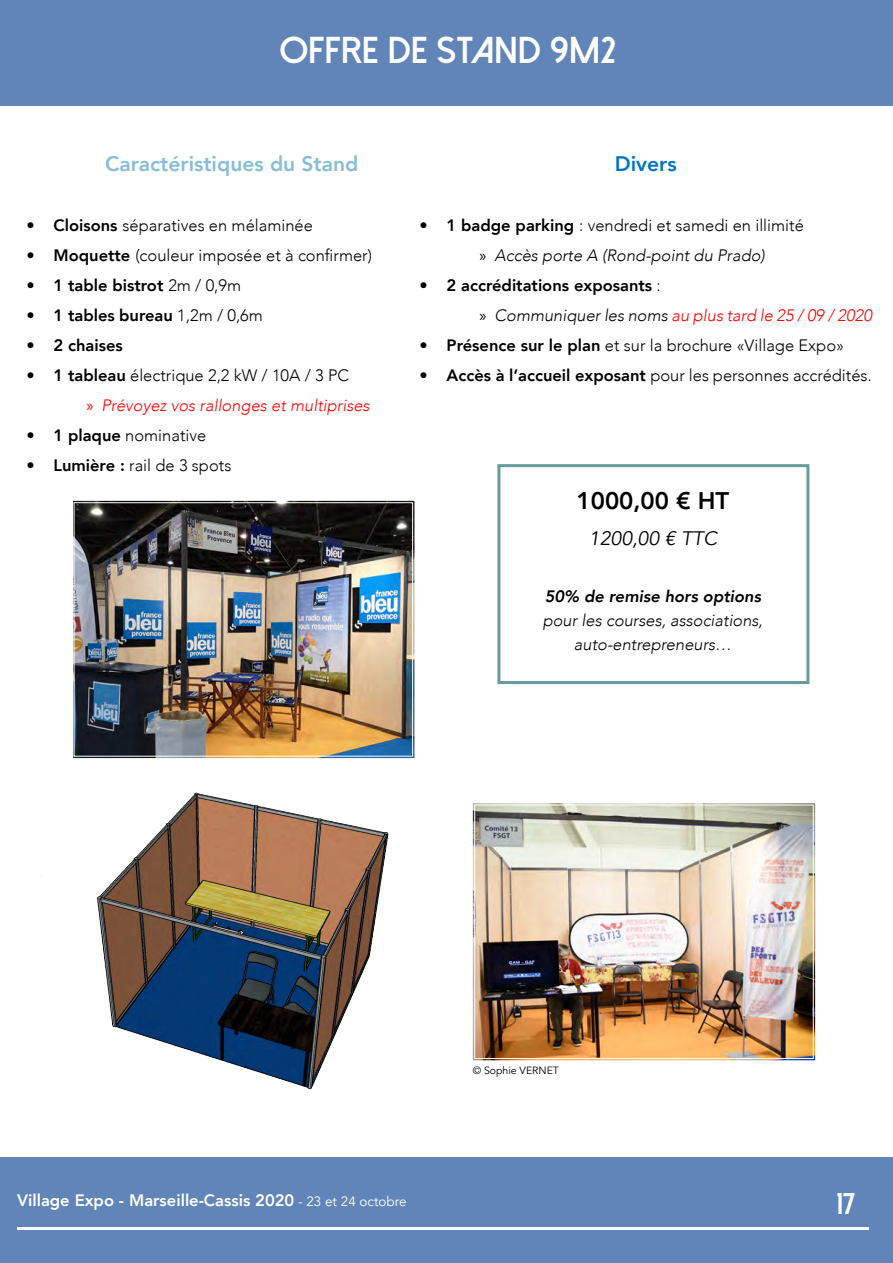
<style>
.page{position:relative;width:893px;height:1263px;background:#fff}
.page>*{position:absolute;margin:0;border:0;box-sizing:border-box;transform-origin:0 0}
.t1{font:800 37.5px "Dolce Vita";color:#fff}
.t2{font:800 30px "Dolce Vita";color:#fff}
.t3{font:800 24px "Avenir";color:#000}
.t4{font:800 21px "Avenir";color:#88bdd9}
.AVENIR_LIGHT{font:800 21px "Avenir";color:#0076c0}
.t5{font:italic 19.5px "Avenir";color:#000}
.t6{font:300 16.5px "Avenir";color:#000}
.t7{font:800 16.5px "Avenir";color:#000}
.AVENIR_LIGHT-2{font:italic 300 16.5px "Avenir";color:#000}
.t8{font:italic 300 16.5px "Avenir";color:#f00}
.t9{font:800 16.5px "Avenir";color:#fff}
.AVENIR_LIGHT-3{font:italic 800 16.5px "Avenir";color:#000}
.t10{font:10.5px "Avenir";color:#000}
.s1{font-weight:800}
.s2{font-weight:300}
.s3{font-family:"Myriad Pro";font-weight:400;font-style:normal}
.s4{font-family:"Myriad Pro";font-weight:400;font-style:normal;color:#000}
.s5{color:#000}
.s6{font-weight:400;font-size:13.5px}
</style>
<div class="page">
<div style="left:0;top:0;width:893px;height:105px;background:#6185b8"></div>
<div style="left:0;top:1158px;width:893px;height:105px;background:#6185b8"></div>
<hr style="left:17px;top:1227px;width:852px;height:3px;background:#fff">
<div style="left:497px;top:464px;width:312px;height:220px;border:3px solid #679b9c"></div>
<img style="left:40px;top:792px;width:349px;height:298px">
<img style="left:73px;top:500px;width:342px;height:259px">
<div style="left:74px;top:502px;width:339px;height:254px;border:1px solid #fff"></div>
<img style="left:472px;top:803px;width:344px;height:258px">
<div style="left:474px;top:805px;width:340px;height:254px;border:1px solid #fff"></div>
<p class="t1" style="left:280px;top:31px;width:338px">OFFRE DE STAND 9M2</p>
<p class="t4" style="left:105px;top:147px;width:255px">Caractéristiques du Stand</p>
<p class="t6" style="left:26px;top:215px;width:288px"><span class="s1">• Cloisons</span> séparatives en mélaminée</p>
<p class="t6" style="left:26px;top:245px;width:347px"><span class="s1">• Moquette</span> (couleur imposée et à confirmer)</p>
<p class="t7" style="left:26px;top:272px;width:216px">• 1 table bistrot <span class="s2">2m / 0,9m</span></p>
<p class="t7" style="left:26px;top:302px;width:238px">• 1 tables bureau <span class="s2">1,2m / 0,6m</span></p>
<p class="t7" style="left:26px;top:332px;width:98px">• 2 chaises</p>
<p class="t6" style="left:26px;top:365px;width:324px"><span class="s1">• 1 tableau</span> électrique 2,2 kW / 10A / 3 PC</p>
<p class="t8" style="left:86px;top:395px;width:285px"><span class="s3">»</span> Prévoyez vos rallonges et multiprises</p>
<p class="t6" style="left:26px;top:425px;width:181px"><span class="s1">• 1 plaque</span> nominative</p>
<p class="t6" style="left:26px;top:455px;width:206px"><span class="s1">• Lumière :</span> rail de 3 spots</p>
<p class="AVENIR_LIGHT" style="left:615px;top:147px;width:63px">Divers</p>
<p class="t6" style="left:420px;top:215px;width:386px"><span class="s1">• 1 badge parking</span> : vendredi et samedi en illimité</p>
<p class="AVENIR_LIGHT-2" style="left:480px;top:245px;width:287px"><span class="s3">»</span> Accès porte A (Rond-point du Prado)</p>
<p class="t7" style="left:420px;top:272px;width:243px">• 2 accréditations exposants <span class="s2">:</span></p>
<p class="t8" style="left:480px;top:305px;width:394px"><span class="s4">»</span> <span class="s5">Communiquer les noms</span> au plus tard le 25 / 09 / 2020</p>
<p class="t6" style="left:420px;top:335px;width:426px"><span class="s1">• Présence sur le plan</span> et sur la brochure «Village Expo»</p>
<p class="t6" style="left:420px;top:365px;width:454px"><span class="s1">• Accès à l’accueil exposant</span> pour les personnes accrédités.</p>
<p class="t3" style="left:577px;top:482px;width:154px">1000,00 € HT</p>
<p class="t5" style="left:589px;top:526px;width:130px">1200,00 € TTC</p>
<p class="AVENIR_LIGHT-3" style="left:545px;top:587px;width:218px">50% de remise hors options</p>
<p class="AVENIR_LIGHT-2" style="left:543px;top:611px;width:222px">pour les courses, associations,</p>
<p class="AVENIR_LIGHT-2" style="left:574px;top:635px;width:159px">auto-entrepreneurs…</p>
<p class="t9" style="left:17px;top:1187px;width:391px">Village Expo - Marseille-Cassis 2020 <span class="s6">- 23 et 24 octobre</span></p>
<p class="t10" style="left:473px;top:1064px;width:88px">© Sophie VERNET</p>
<p class="t2" style="left:837px;top:1188px;width:20px">17</p>
</div>
